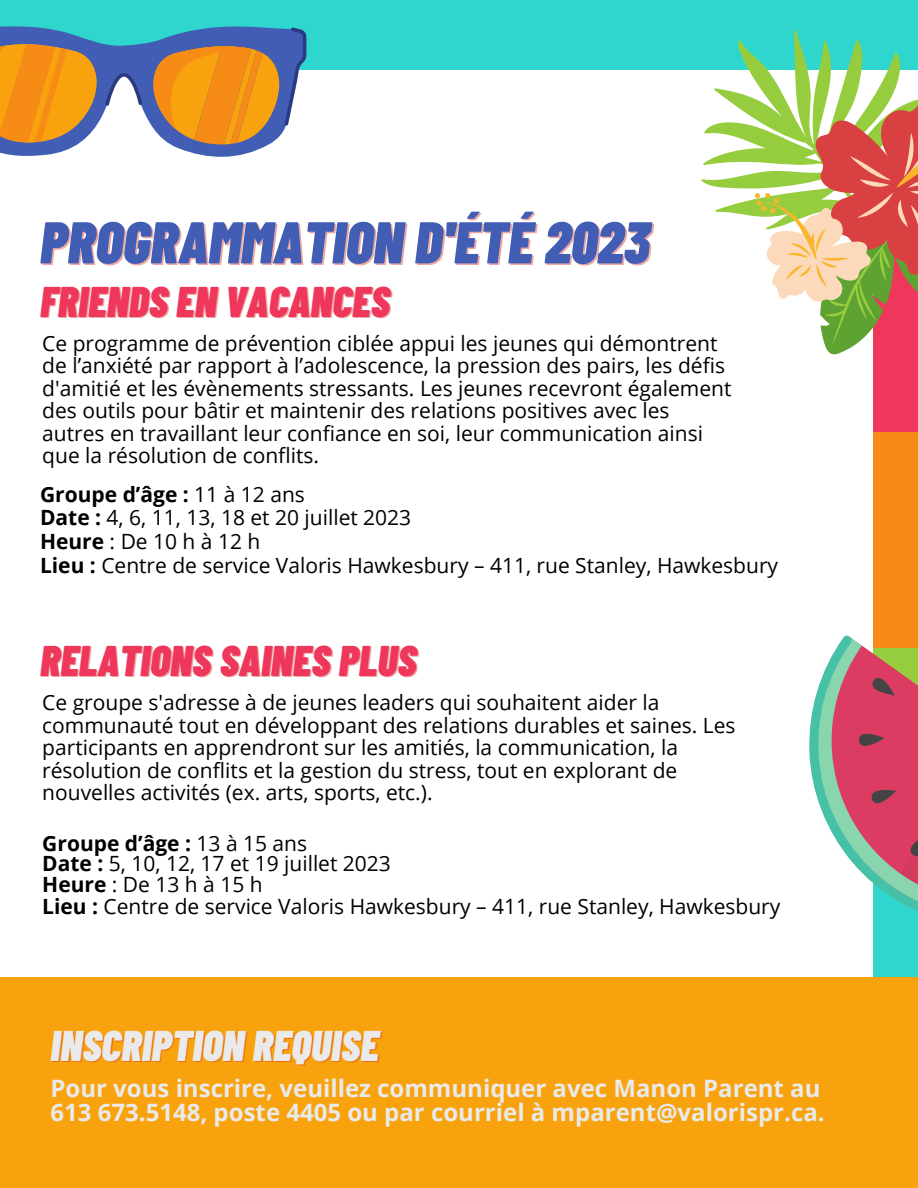
<style>
.page{position:relative;width:918px;height:1188px;background:#fff}
.page>*{position:absolute;margin:0;border:0;box-sizing:border-box;transform-origin:0 0}
.t1{font:italic 900 58.8px "Barlow Condensed";color:#415eb4}
.t2{font:italic 900 42.9px "Barlow Condensed";color:#ef365b}
.t3{font:italic 900 42.9px "Barlow Condensed";color:#eaeaea}
.t4{font:700 24px/24.8px "Open Sans";color:#eaeaea}
.t5{font:21px/22.5px "Open Sans";color:#000}
.t6{font:700 21px "Open Sans";color:#000}
.s1{font-weight:400}
.s2{font-weight:700}
</style>
<div class="page">
<div style="left:0;top:0;width:918px;height:69px;background:#2fd6ce"></div>
<div style="left:873px;top:216px;width:45px;height:216px;background:#ef365b"></div>
<div style="left:873px;top:432px;width:45px;height:216px;background:#f68b15"></div>
<svg style="left:0;top:26px;width:306px;height:131px"></svg>
<svg style="left:701px;top:30px;width:217px;height:187px"></svg>
<svg style="left:755px;top:100px;width:163px;height:254px"></svg>
<svg style="left:809px;top:635px;width:109px;height:219px"></svg>
<svg style="left:866px;top:670px;width:37px;height:37px"></svg>
<svg style="left:846px;top:722px;width:72px;height:228px;background:#b58290"></svg>
<div style="left:873px;top:950px;width:45px;height:216px;background:#2fd6ce"></div>
<div style="left:0;top:977px;width:918px;height:211px;background:#f8a30e"></div>
<p class="t1" style="left:40px;top:205px;width:611px">PROGRAMMATION D'ÉTÉ 2023</p>
<p class="t2" style="left:40px;top:274px;width:351px">FRIENDS EN VACANCES</p>
<p class="t5" style="left:42px;top:331px;width:691px">Ce programme de prévention ciblée appui les jeunes qui démontrent de l’anxiété par rapport à l’adolescence, la pression des pairs, les défis d'amitié et les évènements stressants. Les jeunes recevront également des outils pour bâtir et maintenir des relations positives avec les autres en travaillant leur confiance en soi, leur communication ainsi que la résolution de conflits.</p>
<p class="t6" style="left:40px;top:479px;width:266px">Groupe d’âge : <span class="s1">11 à 12 ans</span></p>
<p class="t5" style="left:40px;top:506px;width:373px"><span class="s2">Date :</span> 4, 6, 11, 13, 18 et 20 juillet 2023</p>
<p class="t5" style="left:40px;top:529px;width:222px"><span class="s2">Heure</span> : De 10 h à 12 h</p>
<p class="t5" style="left:40px;top:553px;width:740px"><span class="s2">Lieu :</span> Centre de service Valoris Hawkesbury – 411, rue Stanley, Hawkesbury</p>
<p class="t2" style="left:40px;top:633px;width:378px">RELATIONS SAINES PLUS</p>
<p class="t5" style="left:42px;top:691px;width:695px">Ce groupe s'adresse à de jeunes leaders qui souhaitent aider la communauté tout en développant des relations durables et saines. Les participants en apprendront sur les amitiés, la communication, la résolution de conflits et la gestion du stress, tout en explorant de nouvelles activités (ex. arts, sports, etc.).</p>
<p class="t6" style="left:42px;top:828px;width:266px">Groupe d’âge : <span class="s1">13 à 15 ans</span></p>
<p class="t5" style="left:42px;top:851px;width:350px"><span class="s2">Date :</span> 5, 10, 12, 17 et 19 juillet 2023</p>
<p class="t5" style="left:42px;top:873px;width:222px"><span class="s2">Heure</span> : De 13 h à 15 h</p>
<p class="t5" style="left:42px;top:894px;width:740px"><span class="s2">Lieu :</span> Centre de service Valoris Hawkesbury – 411, rue Stanley, Hawkesbury</p>
<p class="t3" style="left:50px;top:1018px;width:330px">INSCRIPTION REQUISE</p>
<p class="t4" style="left:50px;top:1075px;width:776px">Pour vous inscrire, veuillez communiquer avec Manon Parent au<br>613 673.5148, poste 4405 ou par courriel à mparent@valorispr.ca.</p>
</div>
